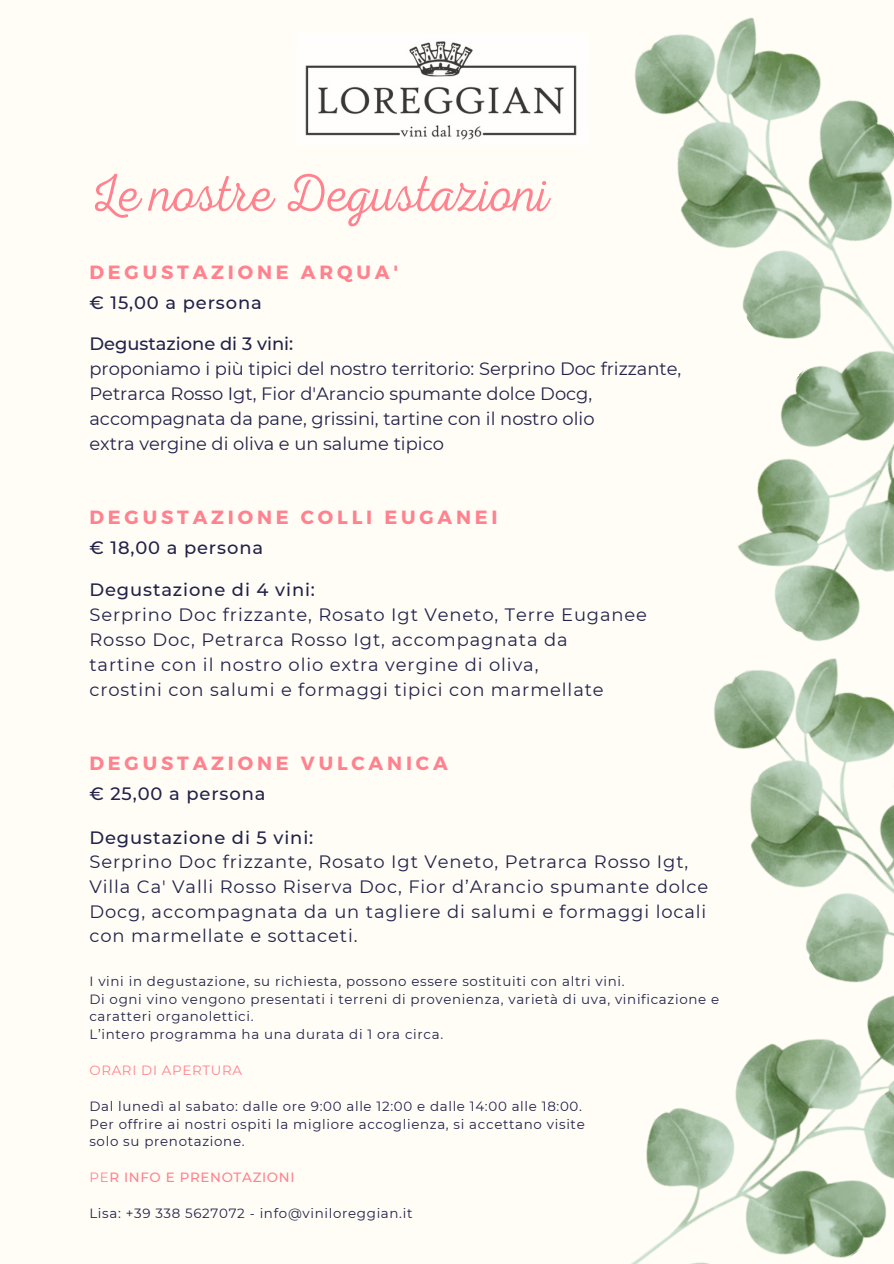
<style>
.page{position:relative;width:894px;height:1264px;background:#fff}
.page>*{position:absolute;margin:0;border:0;box-sizing:border-box;transform-origin:0 0}
.t1{font:52.8px "RTL Adam Script Thin";color:#ff828e}
.t2{font:700 19.05px "Montserrat";letter-spacing:.2em;color:#ff828e}
.t3{font:17.85px/24.9px "Montserrat";letter-spacing:.05em;color:#22224a}
.t4{font:17.85px/24.9px "Montserrat";color:#22224a}
.t5{font:500 17.85px "Montserrat";letter-spacing:.05em;color:#22224a}
.t6{font:500 17.85px "Montserrat";color:#22224a}
.t7{font:13.35px/17.9px "Montserrat";letter-spacing:.05em;color:#22224a}
.t8{font:500 13.35px "Montserrat";letter-spacing:.05em;color:#ff828e}
.t9{font:13.35px "Montserrat";letter-spacing:.05em;color:#ff828e}
.s1{font-weight:400}
</style>
<div class="page">
<div style="left:0;top:0;width:893px;height:1263px;background:#fffdf6"></div>
<img style="left:634px;top:17px;width:259px;height:122px">
<img style="left:677px;top:139px;width:216px;height:464px">
<img style="left:632px;top:1111px;width:261px;height:152px">
<img style="left:666px;top:603px;width:227px;height:545px">
<img style="left:305px;top:41px;width:272px;height:99px">
<h1 class="t1" style="left:89px;top:163px;width:461px">Le nostre Degustazioni</h1>
<h2 class="t2" style="left:89px;top:259px;width:310px">DEGUSTAZIONE ARQUA'</h2>
<h3 class="t5" style="left:89px;top:291px;width:174px">€ 15,00 a persona</h3>
<h3 class="t6" style="left:89px;top:333px;width:205px">Degustazione di 3 vini:</h3>
<h3 class="t4" style="left:89px;top:356px;width:593px">proponiamo i più tipici del nostro territorio: Serprino Doc frizzante, Petrarca Rosso Igt, Fior d'Arancio spumante dolce Docg, accompagnata da pane, grissini, tartine con il nostro olio<br>extra vergine di oliva e un salume tipico</h3>
<h2 class="t2" style="left:89px;top:505px;width:409px">DEGUSTAZIONE COLLI EUGANEI</h2>
<h3 class="t5" style="left:89px;top:537px;width:175px">€ 18,00 a persona</h3>
<h3 class="t5" style="left:89px;top:579px;width:227px">Degustazione di 4 vini:</h3>
<h3 class="t3" style="left:89px;top:602px;width:559px">Serprino Doc frizzante, Rosato Igt Veneto, Terre Euganee Rosso Doc, Petrarca Rosso Igt, accompagnata da<br>tartine con il nostro olio extra vergine di oliva,<br>crostini con salumi e formaggi tipici con marmellate</h3>
<h2 class="t2" style="left:89px;top:750px;width:359px">DEGUSTAZIONE VULCANICA</h2>
<h3 class="t5" style="left:89px;top:783px;width:177px">€ 25,00 a persona</h3>
<h3 class="t5" style="left:89px;top:826px;width:225px">Degustazione di 5 vini:</h3>
<h3 class="t3" style="left:89px;top:849px;width:620px">Serprino Doc frizzante, Rosato Igt Veneto, Petrarca Rosso Igt, Villa Ca' Valli Rosso Riserva Doc, Fior d’Arancio spumante dolce Docg, accompagnata da un tagliere di salumi e formaggi locali con marmellate e sottaceti.</h3>
<p class="t7" style="left:89px;top:971px;width:631px">I vini in degustazione, su richiesta, possono essere sostituiti con altri vini.<br>Di ogni vino vengono presentati i terreni di provenienza, varietà di uva, vinificazione e caratteri organolettici.<br>L’intero programma ha una durata di 1 ora circa.</p>
<p class="t9" style="left:89px;top:1062px;width:154px">ORARI DI APERTURA</p>
<p class="t7" style="left:89px;top:1096px;width:496px">Dal lunedì al sabato: dalle ore 9:00 alle 12:00 e dalle 14:00 alle 18:00.<br>Per offrire ai nostri ospiti la migliore accoglienza, si accettano visite solo su prenotazione.</p>
<p class="t8" style="left:89px;top:1169px;width:207px"><span class="s1">PE</span>R INFO E PRENOTAZIONI</p>
<p class="t7" style="left:89px;top:1204px;width:324px">Lisa: +39 338 5627072 - info@viniloreggian.it</p>
</div>
